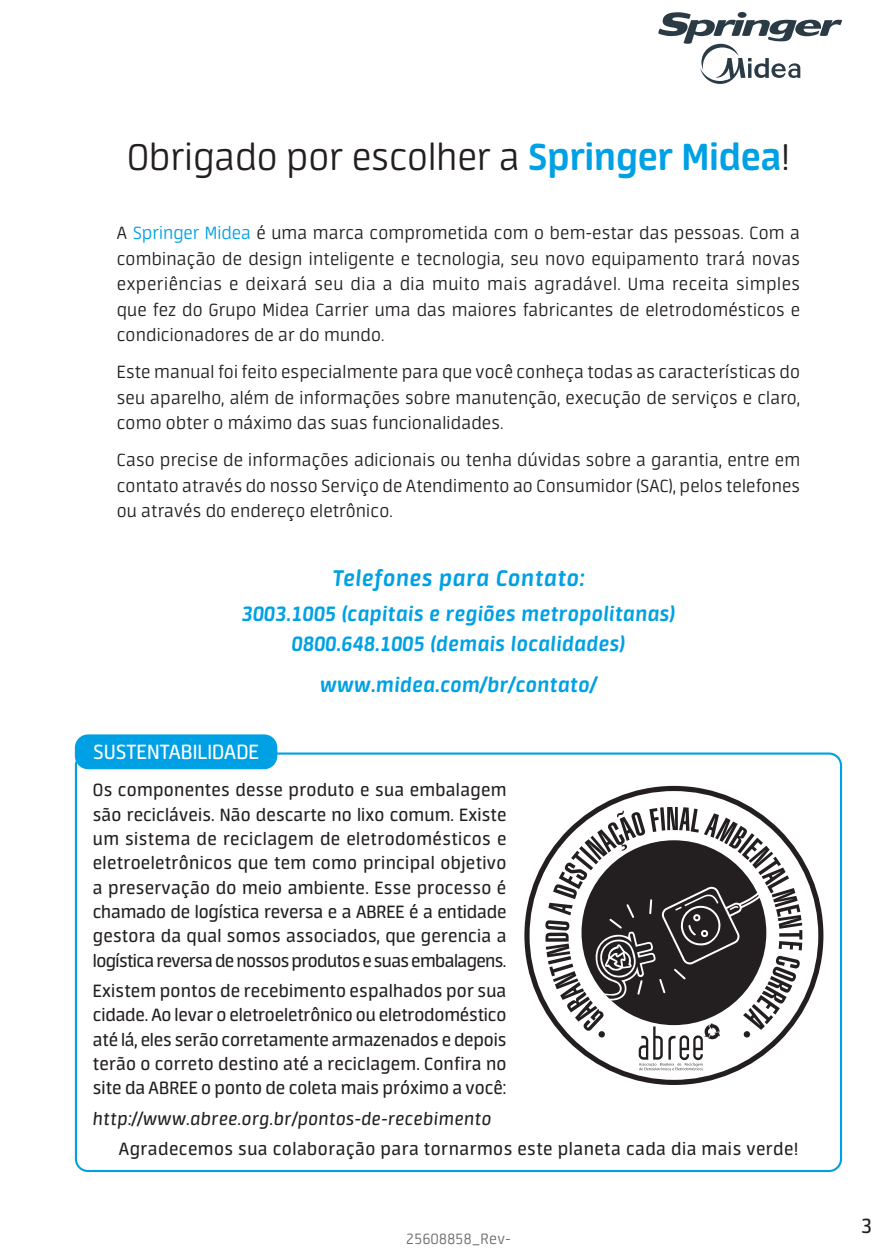
<style>
.page{position:relative;width:893px;height:1259px;background:#fff}
.page>*{position:absolute;margin:0;border:0;box-sizing:border-box;transform-origin:0 0}
.t1{font:300 42.3px "Neuron";color:#231f20}
.t2{font:italic 700 25.5px "Neuron";letter-spacing:.03em;color:#00a1e4}
.t3{font:italic 700 23.4px/29.4px "Neuron";letter-spacing:.02em;color:#00a1e4;text-align:center}
.t4{font:23.4px "Neuron";color:#fff}
.t5{font:23.4px "Neuron";color:#231f20}
.t6{font:300 20.1px/25.5px "Neuron";letter-spacing:.01em;color:#231f20;text-align:justify}
.t7{font:20.1px/24.3px "Neuron";letter-spacing:.005em;color:#231f20;text-align:justify}
.t8{font:20.1px "Neuron";letter-spacing:.025em;color:#231f20}
.t9{font:italic 20.1px "Neuron";letter-spacing:.025em;color:#231f20}
.t10{font:300 16.8px "Neuron";letter-spacing:.025em;color:#6c6d70}
.s1{font-weight:700;color:#00a1e4}
.s2{color:#00a1e4}
</style>
<div class="page">
<svg style="left:658px;top:12px;width:184px;height:72px"></svg>
<div style="left:76px;top:735px;width:200px;height:33px;background:#00a1e4;border-radius:12px"></div>
<div style="left:75px;top:734px;width:202px;height:35px;border:3px solid #00a1e4;border-radius:12px"></div>
<svg style="left:524px;top:786px;width:299px;height:299px"></svg>
<svg style="left:545px;top:807px;width:257px;height:223px"></svg>
<svg style="left:581px;top:840px;width:185px;height:231px"></svg>
<h1 class="t1" style="left:127px;top:140px;width:664px">Obrigado por escolher a <span class="s1">Springer Midea</span>!</h1>
<p class="t6" style="left:117px;top:222px;width:685px">A <span class="s2">Springer Midea</span> é uma marca comprometida com o bem-estar das pessoas. Com a combinação de design inteligente e tecnologia, seu novo equipamento trará novas experiências e deixará seu dia a dia muito mais agradável. Uma receita simples que fez do Grupo Midea Carrier uma das maiores fabricantes de eletrodomésticos e condicionadores de ar do mundo.</p>
<p class="t6" style="left:117px;top:361px;width:685px">Este manual foi feito especialmente para que você conheça todas as características do seu aparelho, além de informações sobre manutenção, execução de serviços e claro, como obter o máximo das suas funcionalidades.</p>
<p class="t6" style="left:117px;top:449px;width:685px">Caso precise de informações adicionais ou tenha dúvidas sobre a garantia, entre em contato através do nosso Serviço de Atendimento ao Consumidor (SAC), pelos telefones ou através do endereço eletrônico.</p>
<p class="t2" style="left:332px;top:567px;width:254px">Telefones para Contato:</p>
<p class="t3" style="left:242px;top:601px;width:435px">3003.1005 (capitais e regiões metropolitanas)<br>0800.648.1005 (demais localidades)</p>
<p class="t3" style="left:320px;top:671px;width:278px">www.midea.com/br/contato/</p>
<p class="t4" style="left:93px;top:742px;width:167px">SUSTENTABILIDADE</p>
<p class="t7" style="left:93px;top:779px;width:415px">Os componentes desse produto e sua embalagem são recicláveis. Não descarte no lixo comum. Existe um sistema de reciclagem de eletrodomésticos e eletroeletrônicos que tem como principal objetivo a preservação do meio ambiente. Esse processo é chamado de logística reversa e a ABREE é a entidade gestora da qual somos associados, que gerencia a logística reversa de nossos produtos e suas embalagens.</p>
<p class="t7" style="left:93px;top:980px;width:415px">Existem pontos de recebimento espalhados por sua cidade. Ao levar o eletroeletrônico ou eletrodoméstico até lá, eles serão corretamente armazenados e depois terão o correto destino até a reciclagem. Confira no site da ABREE o ponto de coleta mais próximo a você:</p>
<p class="t9" style="left:93px;top:1109px;width:400px">http://www.abree.org.br/pontos-de-recebimento</p>
<p class="t8" style="left:119px;top:1140px;width:681px">Agradecemos sua colaboração para tornarmos este planeta cada dia mais verde!</p>
<p class="t10" style="left:406px;top:1232px;width:106px">25608858_Rev-</p>
<p class="t5" style="left:861px;top:1216px;width:12px">3</p>
</div>
